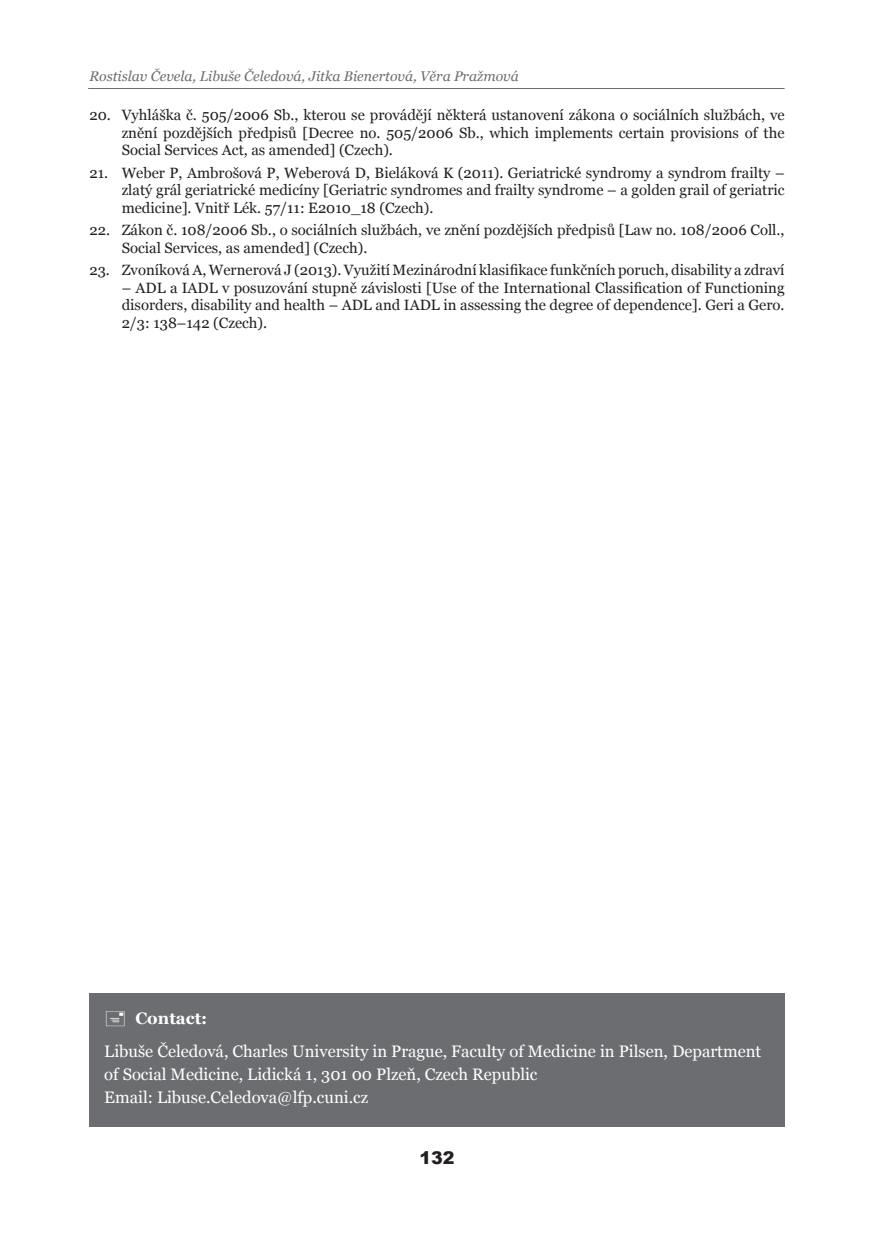
<style>
.page{position:relative;width:874px;height:1241px;background:#fff}
.page>*{position:absolute;margin:0;border:0;box-sizing:border-box;transform-origin:0 0}
.t1{font:900 17.5px "Arial";color:#231f20}
.t2{font:16.62px/22.8px "Georgia";color:#fff}
.t3{font:700 16.62px "Georgia";color:#fff}
.t4{font:14.88px/17.5px "Georgia";color:#231f20;text-align:justify}
.t5{font:italic 14px "Georgia";color:#6c6d70}
</style>
<div class="page">
<div style="left:89px;top:993px;width:695px;height:133px;background:#6c6d70"></div>
<hr style="left:88px;top:88px;width:696px;height:1px;background:#6c6d70">
<p class="t5" style="left:89px;top:67px;width:430px">Rostislav Čevela, Libuše Čeledová, Jitka Bienertová, Věra Pražmová</p>
<p class="t4" style="left:122px;top:107px;width:664px;text-indent:-32px">20. Vyhláška č. 505/2006 Sb., kterou se provádějí některá ustanovení zákona o sociálních službách, ve znění pozdějších předpisů [Decree no. 505/2006 Sb., which implements certain provisions of the Social Services Act, as amended] (Czech).</p>
<p class="t4" style="left:122px;top:164px;width:664px;text-indent:-32px">21. Weber P, Ambrošová P, Weberová D, Bieláková K (2011). Geriatrické syndromy a syndrom frailty – zlatý grál geriatrické medicíny [Geriatric syndromes and frailty syndrome – a golden grail of geriatric medicine]. Vnitř Lék. 57/11: E2010_18 (Czech).</p>
<p class="t4" style="left:122px;top:222px;width:664px;text-indent:-32px">22. Zákon č. 108/2006 Sb., o sociálních službách, ve znění pozdějších předpisů [Law no. 108/2006 Coll.,<br>Social Services, as amended] (Czech).</p>
<p class="t4" style="left:89px;top:262px;width:696px">23. Zvoníková A, Wernerová J (2013). Využití Mezinárodní klasifikace funkčních poruch, disability a zdraví</p>
<p class="t4" style="left:122px;top:279px;width:664px">– ADL a IADL v posuzování stupně závislosti [Use of the International Classification of Functioning disorders, disability and health – ADL and IADL in assessing the degree of dependence]. Geri a Gero.<br>2/3: 138–142 (Czech).</p>
<p class="t3" style="left:135px;top:1007px;width:73px">Contact:</p>
<p class="t2" style="left:104px;top:1040px;width:658px">Libuše Čeledová, Charles University in Prague, Faculty of Medicine in Pilsen, Department of Social Medicine, Lidická 1, 301 00 Plzeň, Czech Republic<br>Email: Libuse.Celedova@lfp.cuni.cz</p>
<p class="t1" style="left:419px;top:1144px;width:37px">132</p>
</div>
